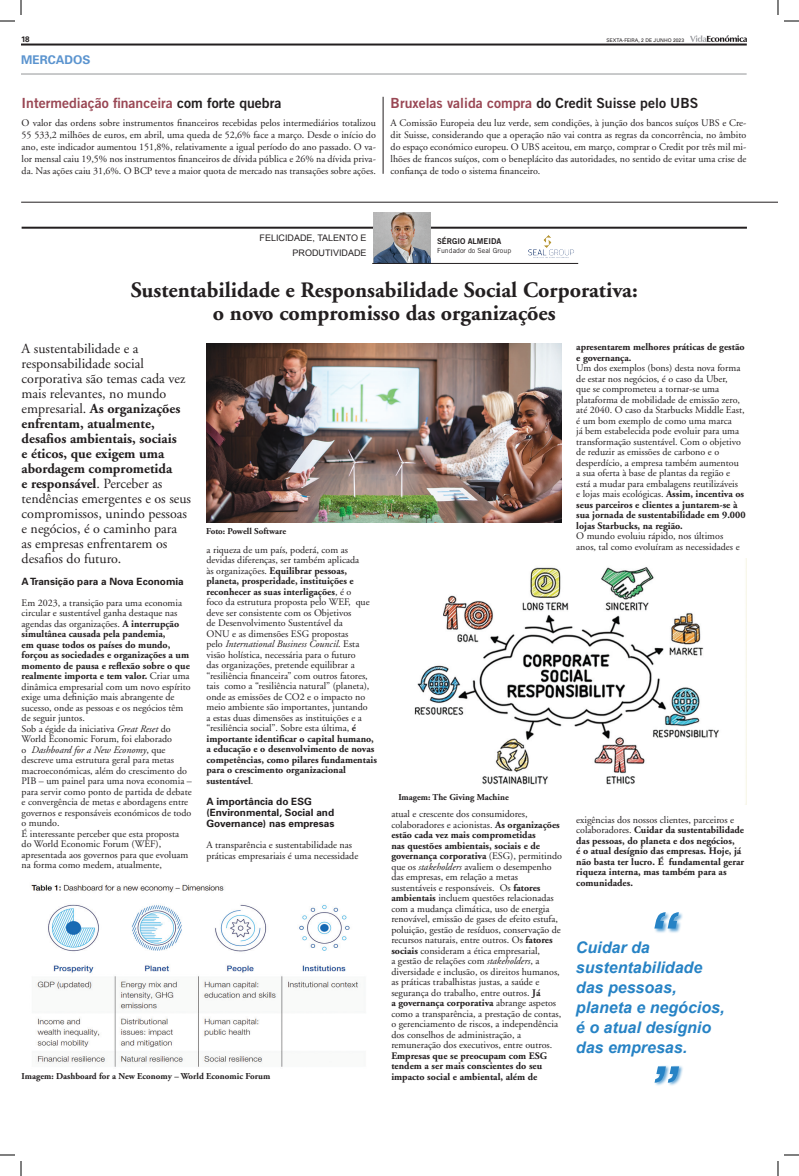
<style>
.page{position:relative;width:799px;height:1176px;background:#fff}
.page>*{position:absolute;margin:0;border:0;box-sizing:border-box;transform-origin:0 0}
.JORNAL_TITULO{font:italic 700 56px "Arial";color:#2783c5}
.Título_Opinião{font:700 22px "Adobe Garamond";color:#231f20}
.destaque_opinião{font:italic 700 16px/20px "Arial";color:#2783c5}
.Entrada{font:14px/15px "Adobe Garamond";color:#231f20}
.barra{font:14px "Trade Gothic Bold Two";color:#231f20}
.barra-2{font:14px "Trade Gothic Bold Two";color:#994754}
.cabeçalho_nº{font:700 12px "Univers";color:#5b94cf}
.texto_opinião{font:10px/10.5px "Adobe Garamond";color:#231f20}
.Texto_cabeçalho{font:10px/12px "Adobe Garamond";color:#231f20;text-align:justify}
.texto_opinião-2{font:700 10px/10.5px "Adobe Garamond";color:#231f20}
.entretitulo{font:700 10px/11px "Univers";color:#231f20}
.Legenda_nova{font:700 9px "Adobe Garamond";color:#231f20}
.entretitulo-2{font:9px/15px "Arial";color:#231f20;text-align:right}
.AUTOR{font:8px "Trade Gothic Bold Two";letter-spacing:-.005em;color:#231f20}
.cabeçalho_nº-2{font:700 8px "Univers";color:#231f20}
.CARGO{font:7px "Trade Gothic";color:#231f20}
.cabeçalho_nº-3{font:5px "Univers";color:#231f20}
.s1{color:#231f20}
.s2{color:#994754}
.s3{font-weight:700}
.s4{font-style:italic}
.s5{font-weight:400}
</style>
<div class="page">
<hr style="left:383px;top:97px;width:1px;height:77px;background:#231f20">
<hr style="left:21px;top:202px;width:757px;height:1px;background:#231f20">
<hr style="left:22px;top:227px;width:725px;height:2px;background:#231f20">
<img style="left:206px;top:343px;width:356px;height:179px">
<img style="left:31px;top:884px;width:328px;height:183px">
<div style="left:654px;top:911px;width:30px;height:22px;background:#2783c5;opacity:.75"></div>
<div style="left:654px;top:1065px;width:30px;height:22px;background:#2783c5;opacity:.75"></div>
<hr style="left:21px;top:74px;width:726px;height:1px;background:#939598">
<hr style="left:21px;top:44px;width:726px;height:2px;background:#231f20">
<svg style="left:690px;top:35px;width:57px;height:7px"></svg>
<img style="left:414px;top:558px;width:333px;height:246px">
<img style="left:528px;top:235px;width:46px;height:23px">
<img style="left:373px;top:212px;width:57px;height:51px">
<hr style="left:372px;top:263px;width:206px;height:1px;background:#231f20">
<svg style="left:0;top:0;width:22px;height:22px"></svg>
<svg style="left:0;top:1154px;width:22px;height:22px"></svg>
<svg style="left:777px;top:0;width:22px;height:22px"></svg>
<svg style="left:777px;top:1154px;width:22px;height:22px"></svg>
<p class="cabeçalho_nº-2" style="left:21px;top:34px;width:10px">18</p>
<p class="cabeçalho_nº-3" style="left:606px;top:37px;width:79px">SEXTA-FEIRA, 2 DE JUNHO 2023</p>
<p class="cabeçalho_nº" style="left:21px;top:52px;width:71px">MERCADOS</p>
<p class="barra-2" style="left:22px;top:94px;width:261px">Intermediação financeira <span class="s1">com forte quebra</span></p>
<p class="Texto_cabeçalho" style="left:22px;top:117px;width:356px">O valor das ordens sobre instrumentos financeiros recebidas pelos intermediários totalizou 55 533,2 milhões de euros, em abril, uma queda de 52,6% face a março. Desde o início do ano, este indicador aumentou 151,8%, relativamente a igual período do ano passado. O va&shy;lor mensal caiu 19,5% nos instrumentos financeiros de dívida pública e 26% na dívida priva&shy;da. Nas ações caiu 31,6%. O BCP teve a maior quota de mercado nas transações sobre ações.</p>
<p class="barra" style="left:391px;top:94px;width:309px"><span class="s2">Bruxelas valida compra</span> do Credit Suisse pelo UBS</p>
<p class="Texto_cabeçalho" style="left:391px;top:117px;width:357px">A Comissão Europeia deu luz verde, sem condições, à junção dos bancos suíços UBS e Cre&shy;dit Suisse, considerando que a operação não vai contra as regras da concorrência, no âmbito do espaço económico europeu. O UBS aceitou, em março, comprar o Credit por três mil mi&shy;lhões de francos suíços, com o beneplácito das autoridades, no sentido de evitar uma crise de confiança de todo o sistema financeiro.</p>
<p class="entretitulo-2" style="left:260px;top:231px;width:109px">FELICIDADE, TALENTO E<br>PRODUTIVIDADE</p>
<p class="AUTOR" style="left:437px;top:236px;width:66px">SÉRGIO ALMEIDA</p>
<p class="CARGO" style="left:437px;top:246px;width:76px">Fundador do Seal Group</p>
<p class="Título_Opinião" style="left:131px;top:278px;width:508px">Sustentabilidade e Responsabilidade Social Corporativa:</p>
<p class="Título_Opinião" style="left:213px;top:301px;width:344px">o novo compromisso das organizações</p>
<p class="Entrada" style="left:22px;top:342px;width:171px">A sustentabilidade e a responsabilidade social corporativa são temas cada vez mais relevantes, no mundo empresarial. <span class="s3">As organizações enfrentam, atualmente, desafios ambientais, sociais<br>e éticos, que exigem uma abordagem comprometida<br>e responsável</span>. Perceber as tendências emergentes e os seus compromissos, unindo pessoas e negócios, é o caminho para<br>as empresas enfrentarem os desafios do futuro.</p>
<p class="entretitulo" style="left:22px;top:575px;width:164px">A Transição para a Nova Economia</p>
<p class="texto_opinião" style="left:22px;top:598px;width:171px">Em 2023, a transição para uma economia circular e sustentável ganha destaque nas agendas das organizações. <span class="s3">A interrupção simultânea causada pela pandemia,<br>em quase todos os países do mundo, forçou as sociedades e organizações a um momento de pausa e reflexão sobre o que realmente importa e tem valor.</span> Criar uma dinâmica empresarial com um novo espírito exige uma definição mais abrangente de sucesso, onde as pessoas e os negócios têm de seguir juntos.</p>
<p class="texto_opinião" style="left:22px;top:724px;width:172px">Sob a égide da iniciativa <span class="s4">Great Reset</span> do World Economic Forum, foi elaborado<br>o <span class="s4">Dashboard for a New Economy</span>, que descreve uma estrutura geral para metas macroeconómicas, além do crescimento do PIB – um painel para uma nova economia – para servir como ponto de partida de debate e convergência de metas e abordagens entre governos e responsáveis económicos de todo o mundo.</p>
<p class="texto_opinião" style="left:22px;top:829px;width:168px">É interessante perceber que esta proposta do World Economic Forum (WEF), apresentada aos governos para que evoluam na forma como medem, atualmente,</p>
<p class="Legenda_nova" style="left:206px;top:526px;width:81px">Foto: Powell Software</p>
<p class="texto_opinião" style="left:206px;top:544px;width:172px">a riqueza de um país, poderá, com as devidas diferenças, ser também aplicada<br>às organizações. <span class="s3">Equilibrar pessoas, planeta, prosperidade, instituições e reconhecer as suas interligações</span>, é o<br>foco da estrutura proposta pelo WEF, que deve ser consistente com os Objetivos<br>de Desenvolvimento Sustentável da<br>ONU e as dimensões ESG propostas<br>pelo <span class="s4">International Business Council</span>. Esta visão holística, necessária para o futuro<br>das organizações, pretende equilibrar a “resiliência financeira” com outros fatores, tais como a “resiliência natural” (planeta), onde as emissões de CO2 e o impacto no meio ambiente são importantes, juntando<br>a estas duas dimensões as instituições e a “resiliência social”. Sobre esta última, <span class="s3">é importante identificar o capital humano, a educação e o desenvolvimento de novas competências, como pilares fundamentais para o crescimento organizacional sustentável</span>.</p>
<p class="entretitulo" style="left:206px;top:796px;width:129px">A importância do ESG (Environmental, Social and<br>Governance) nas empresas</p>
<p class="texto_opinião" style="left:206px;top:840px;width:153px">A transparência e sustentabilidade nas práticas empresariais é uma necessidade</p>
<p class="Legenda_nova" style="left:22px;top:1071px;width:250px">Imagem: Dashboard for a New Economy – World Economic Forum</p>
<p class="texto_opinião-2" style="left:576px;top:342px;width:170px">apresentarem melhores práticas de gestão e governança.</p>
<p class="texto_opinião" style="left:576px;top:363px;width:171px">Um dos exemplos (bons) desta nova forma de estar nos negócios, é o caso da Uber,<br>que se comprometeu a tornar-se uma plataforma de mobilidade de emissão zero, até 2040. O caso da Starbucks Middle East, é um bom exemplo de como uma marca<br>já bem estabelecida pode evoluir para uma transformação sustentável. Com o objetivo de reduzir as emissões de carbono e o desperdício, a empresa também aumentou<br>a sua oferta à base de plantas da região e está a mudar para embalagens reutilizáveis<br>e lojas mais ecológicas. <span class="s3">Assim, incentiva os seus parceiros e clientes a juntarem-se à sua jornada de sustentabilidade em 9.000 lojas Starbucks, na região.</span></p>
<p class="texto_opinião" style="left:576px;top:531px;width:165px">O mundo evoluiu rápido, nos últimos anos, tal como evoluíram as necessidades e</p>
<p class="Legenda_nova" style="left:398px;top:792px;width:112px">Imagem: The Giving Machine</p>
<p class="texto_opinião" style="left:391px;top:809px;width:172px">atual e crescente dos consumidores, colaboradores e acionistas. <span class="s3">As organizações estão cada vez mais comprometidas<br>nas questões ambientais, sociais e de governança corporativa</span> (ESG), permitindo que os <span class="s4">stakeholders</span> avaliem o desempenho das empresas, em relação a metas sustentáveis e responsáveis. Os <span class="s3">fatores ambientais</span> incluem questões relacionadas com a mudança climática, uso de energia renovável, emissão de gases de efeito estufa, poluição, gestão de resíduos, conservação de recursos naturais, entre outros. Os <span class="s3">fatores sociais</span> consideram a ética empresarial,<br>a gestão de relações com <span class="s4">stakeholders</span>, a diversidade e inclusão, os direitos humanos, as práticas trabalhistas justas, a saúde e segurança do trabalho, entre outros. <span class="s3">Já<br>a governança corporativa</span> abrange aspetos como a transparência, a prestação de contas, o gerenciamento de riscos, a independência dos conselhos de administração, a remuneração dos executivos, entre outros.<br><span class="s3">Empresas que se preocupam com ESG tendem a ser mais conscientes do seu impacto social e ambiental, além de</span></p>
<p class="texto_opinião-2" style="left:576px;top:815px;width:170px"><span class="s5">exigências dos nossos clientes, parceiros e colaboradores.</span> Cuidar da sustentabilidade das pessoas, do planeta e dos negócios,<br>é o atual desígnio das empresas. Hoje, já não basta ter lucro. É fundamental gerar riqueza interna, mas também para as comunidades.</p>
<p class="JORNAL_TITULO" style="left:647px;top:896px;width:29px">“</p>
<p class="destaque_opinião" style="left:576px;top:957px;width:150px">sustentabilidade das pessoas, planeta e negócios, é o atual desígnio das empresas.</p>
<p class="JORNAL_TITULO" style="left:647px;top:1049px;width:29px">”</p>
<p class="destaque_opinião" style="left:576px;top:937px;width:75px">Cuidar da</p>
</div>
